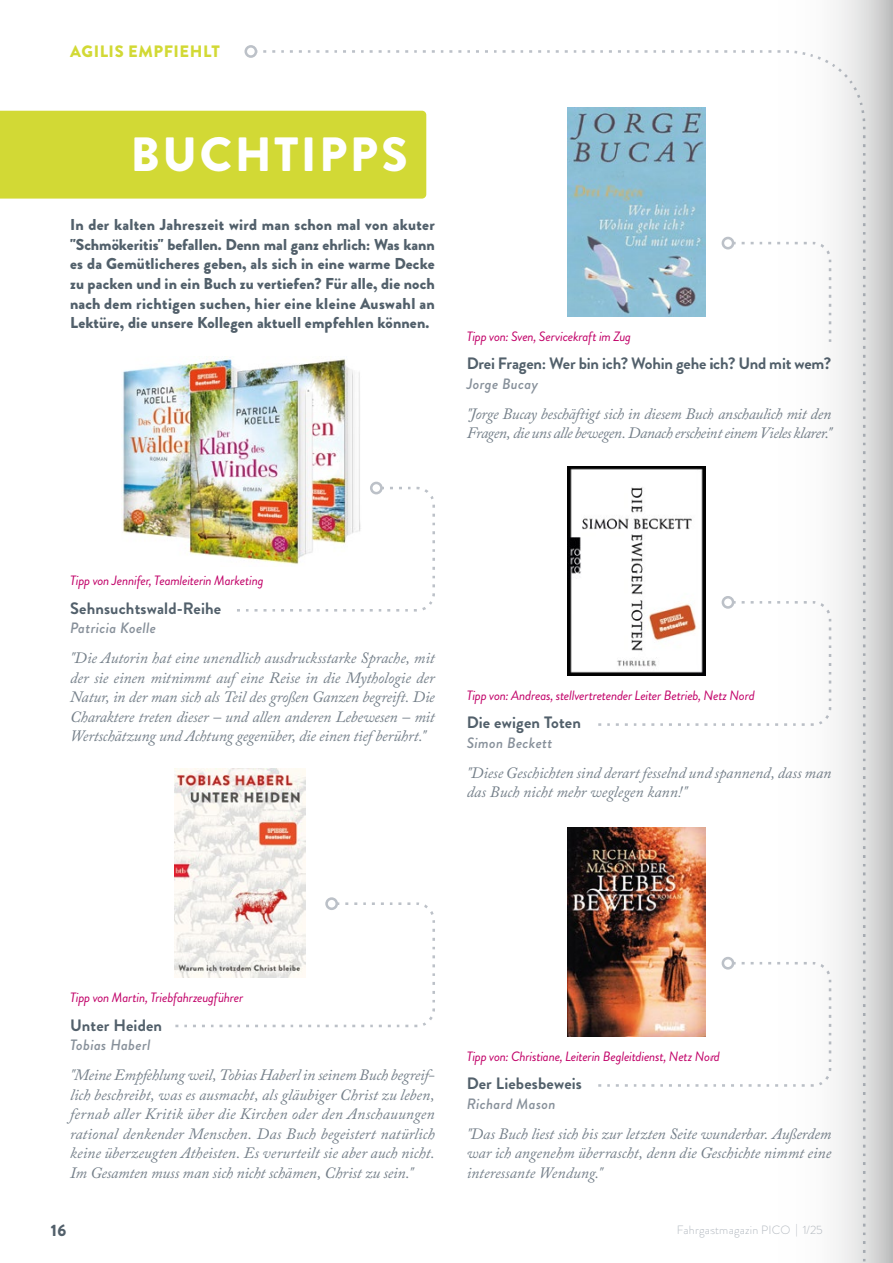
<style>
.page{position:relative;width:893px;height:1263px;background:#fff}
.page>*{position:absolute;margin:0;border:0;box-sizing:border-box;transform-origin:0 0}
.t1{font:900 48px "Brandon Grotesque";letter-spacing:.05em;color:#fff}
.t2{font:700 16.5px "Brandon Grotesque";letter-spacing:.01em;color:#52606b}
.t3{font:700 16.5px "Brandon Grotesque";letter-spacing:-.01em;color:#52606b}
.t4{font:900 16.5px "Brandon Grotesque";letter-spacing:.035em;color:#d2d935}
.t5{font:900 16.5px "Brandon Grotesque";color:#52606b}
.t6{font:italic 15.75px/19.5px "Adobe Caslon Pro";letter-spacing:-.01em;color:#75808a;text-align:justify}
.t7{font:900 15.75px/19.5px "Brandon Grotesque";letter-spacing:.01em;color:#52606b;text-align:justify}
.t8{font:italic 500 15px "Brandon Grotesque";letter-spacing:.02em;color:#87909a}
.t9{font:italic 13.5px "Brandon Grotesque";letter-spacing:-.02em;color:#c10068}
.t10{font:300 12px "Brandon Grotesque";letter-spacing:.02em;color:#b3b9c0}
</style>
<div class="page">
<div style="left:244px;top:45px;width:13px;height:13px;border:3px solid #bcc1c8;border-radius:50%"></div>
<div style="left:0;top:111px;width:426px;height:88px;background:#d2d935"></div>
<img style="left:121px;top:356px;width:239px;height:202px">
<img style="left:568px;top:107px;width:137px;height:209px">
<img style="left:568px;top:466px;width:137px;height:209px">
<img style="left:175px;top:768px;width:130px;height:133px">
<img style="left:568px;top:827px;width:137px;height:209px">
<img style="left:232px;top:485px;width:203px;height:127px">
<div style="left:370px;top:482px;width:13px;height:12px;border:3px solid #bcc1c8;border-radius:50%"></div>
<svg style="left:174px;top:901px;width:261px;height:127px"></svg>
<div style="left:325px;top:897px;width:13px;height:13px;border:3px solid #bcc1c8;border-radius:50%"></div>
<svg style="left:591px;top:600px;width:117px;height:126px"></svg>
<img style="left:595px;top:961px;width:113px;height:126px">
<svg style="left:713px;top:0;width:180px;height:1263px"></svg>
<p class="t4" style="left:70px;top:40px;width:151px">AGILIS EMPFIEHLT</p>
<h1 class="t1" style="left:130px;top:120px;width:279px">BUCHTIPPS</h1>
<p class="t7" style="left:70px;top:215px;width:366px">In der kalten Jahreszeit wird man schon mal von akuter "Schmökeritis" befallen. Denn mal ganz ehrlich: Was kann es da Gemütlicheres geben, als sich in eine warme Decke zu packen und in ein Buch zu vertiefen? Für alle, die noch nach dem richtigen suchen, hier eine kleine Auswahl an Lektüre, die unsere Kollegen aktuell empfehlen können.</p>
<p class="t9" style="left:467px;top:327px;width:166px">Tipp von: Sven, Servicekraft im Zug</p>
<p class="t3" style="left:467px;top:352px;width:366px">Drei Fragen: Wer bin ich? Wohin gehe ich? Und mit wem?</p>
<p class="t8" style="left:467px;top:373px;width:73px">Jorge Bucay</p>
<p class="t6" style="left:467px;top:404px;width:366px">"Jorge Bucay beschäftigt sich in diesem Buch anschaulich mit den<br>Fragen, die uns alle bewegen. Danach erscheint einem Vieles klarer."</p>
<p class="t9" style="left:70px;top:571px;width:195px">Tipp von Jennifer, Teamleiterin Marketing</p>
<p class="t2" style="left:70px;top:596px;width:153px">Sehnsuchtswald-Reihe</p>
<p class="t8" style="left:70px;top:618px;width:87px">Patricia Koelle</p>
<p class="t6" style="left:70px;top:648px;width:366px">"Die Autorin hat eine unendlich ausdrucksstarke Sprache, mit der sie einen mitnimmt auf eine Reise in die Mythologie der Natur, in der man sich als Teil des großen Ganzen begreift. Die Charaktere treten dieser – und allen anderen Lebewesen – mit Wertschätzung und Achtung gegenüber, die einen tief berührt."</p>
<p class="t9" style="left:467px;top:686px;width:290px">Tipp von: Andreas, stellvertretender Leiter Betrieb, Netz Nord</p>
<p class="t2" style="left:467px;top:711px;width:116px">Die ewigen Toten</p>
<p class="t8" style="left:467px;top:732px;width:87px">Simon Beckett</p>
<p class="t6" style="left:467px;top:762px;width:366px">"Diese Geschichten sind derart fesselnd und spannend, dass man das Buch nicht mehr weglegen kann!"</p>
<p class="t9" style="left:70px;top:988px;width:175px">Tipp von Martin, Triebfahrzeugführer</p>
<p class="t2" style="left:70px;top:1013px;width:93px">Unter Heiden</p>
<p class="t8" style="left:70px;top:1034px;width:82px">Tobias Haberl</p>
<p class="t6" style="left:70px;top:1065px;width:366px">"Meine Empfehlung weil, Tobias Haberl in seinem Buch begreif&shy;lich beschreibt, was es ausmacht, als gläubiger Christ zu leben, fernab aller Kritik über die Kirchen oder den Anschauungen rational denkender Menschen. Das Buch begeistert natürlich keine überzeugten Atheisten. Es verurteilt sie aber auch nicht.<br>Im Gesamten muss man sich nicht schämen, Christ zu sein."</p>
<p class="t5" style="left:51px;top:1218px;width:17px">16</p>
<p class="t9" style="left:467px;top:1047px;width:255px">Tipp von: Christiane, Leiterin Begleitdienst, Netz Nord</p>
<p class="t2" style="left:467px;top:1072px;width:117px">Der Liebesbeweis</p>
<p class="t8" style="left:467px;top:1093px;width:90px">Richard Mason</p>
<p class="t6" style="left:467px;top:1124px;width:366px">"Das Buch liest sich bis zur letzten Seite wunderbar. Außerdem war ich angenehm überrascht, denn die Geschichte nimmt eine interessante Wendung."</p>
<p class="t10" style="left:677px;top:1222px;width:148px">Fahrgastmagazin PICO | 1/25</p>
</div>
